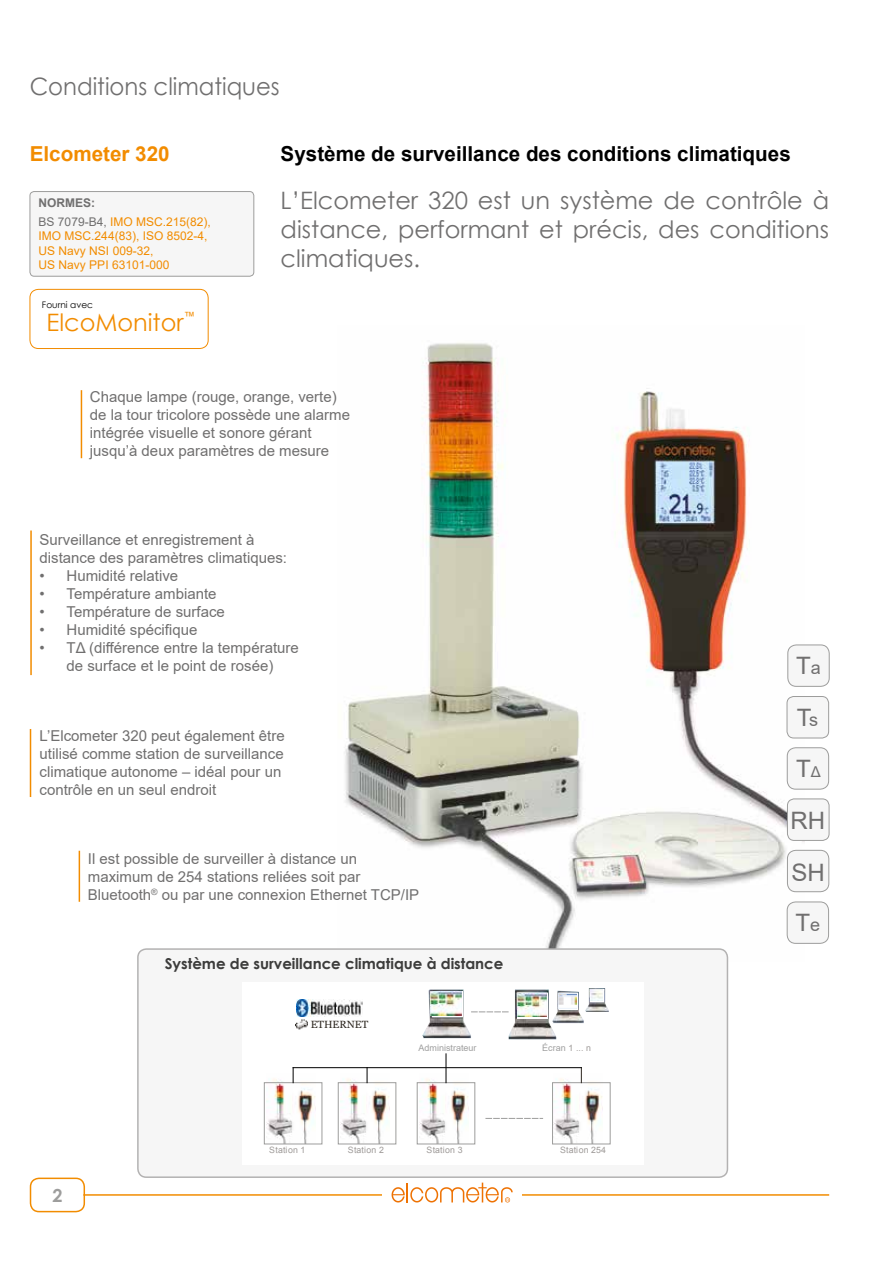
<style>
.page{position:relative;width:893px;height:1263px;background:#fff}
.page>*{position:absolute;margin:0;border:0;box-sizing:border-box;transform-origin:0 0}
.t1{font:24px/28.8px "Century Gothic";color:#706f6f;text-align:justify}
.t2{font:24px "Century Gothic";color:#706f6f;scale:.95 1}
.t3{font:24px/51.8px "Arial";color:#706f6f}
.t4{font:24px "Century Gothic";color:#f28c00}
.t5{font:700 20.7px "Arial";color:#000}
.t6{font:700 20.7px "Arial";color:#f28c00}
.t7{font:700 18px "Century Gothic";color:#9d9d9c}
.t8{font:15px/18px "Arial";color:#706f6f}
.t9{font:700 15px "Century Gothic";color:#3c3c3b}
.t10{font:12px/14.4px "Arial";color:#f28c00}
.t11{font:11.4px "Arial";color:#f28c00}
.t12{font:10.5px "Georgia";color:#2d2720}
.t13{font:9px "Arial";color:#9f9f9f}
.t14{font:9px "Century Gothic";color:#000}
.t15{font:8.7px "Arial";letter-spacing:.015em;color:#9e9a98}
.s1{font-weight:700;color:#706f6f}
.s2{color:#706f6f}
.s3{font-size:18px}
.s4{font-size:15px}
</style>
<div class="page">
<div style="left:30px;top:1177px;width:55px;height:35px;border:2px solid #f28c00;border-radius:9px"></div>
<hr style="left:83px;top:1194px;width:746px;height:2px;background:#f28c00">
<div style="left:382px;top:1175px;width:140px;height:35px;background:#fff"></div>
<svg style="left:392px;top:1182px;width:121px;height:20px"></svg>
<img style="left:344px;top:343px;width:461px;height:619px">
<div style="left:138px;top:949px;width:589px;height:228px;background:#f6f6f6;border-radius:9px"></div>
<div style="left:137px;top:948px;width:591px;height:230px;border:2px solid #b3b2b2;border-radius:9px"></div>
<hr style="left:30px;top:530px;width:2px;height:145px;background:#f28c00">
<hr style="left:30px;top:729px;width:1px;height:68px;background:#f28c00">
<hr style="left:79px;top:851px;width:1px;height:51px;background:#f28c00">
<hr style="left:81px;top:390px;width:1px;height:68px;background:#f28c00">
<div style="left:30px;top:192px;width:224px;height:84px;background:#f6f6f6;border-radius:4px"></div>
<div style="left:30px;top:191px;width:224px;height:85px;border:1px solid #9d9d9c;border-radius:4px"></div>
<div style="left:787px;top:850px;width:42px;height:42px;background:#f6f6f6;border-radius:9px"></div>
<div style="left:787px;top:850px;width:42px;height:42px;border:1px solid #9d9d9c;border-radius:9px"></div>
<div style="left:787px;top:748px;width:42px;height:41px;background:#f6f6f6;border-radius:9px"></div>
<div style="left:787px;top:747px;width:42px;height:42px;border:1px solid #9d9d9c;border-radius:9px"></div>
<div style="left:787px;top:799px;width:42px;height:41px;background:#f6f6f6;border-radius:7px"></div>
<div style="left:787px;top:799px;width:42px;height:42px;border:1px solid #9d9d9c;border-radius:7px"></div>
<div style="left:788px;top:645px;width:41px;height:41px;background:#f6f6f6;border-radius:9px"></div>
<div style="left:788px;top:645px;width:41px;height:41px;border:1px solid #9d9d9c;border-radius:9px"></div>
<div style="left:787px;top:696px;width:42px;height:42px;background:#f6f6f6;border-radius:7px"></div>
<div style="left:787px;top:696px;width:42px;height:42px;border:1px solid #9d9d9c;border-radius:7px"></div>
<div style="left:30px;top:289px;width:178px;height:60px;border:1px solid #f28c00;border-radius:9px"></div>
<div style="left:242px;top:982px;width:402px;height:183px;background:#fff"></div>
<img style="left:554px;top:1074px;width:49px;height:68px">
<div style="left:552px;top:1082px;width:58px;height:62px;border:1px solid #9d9d9c"></div>
<img style="left:420px;top:1074px;width:49px;height:68px">
<div style="left:417px;top:1082px;width:58px;height:62px;border:1px solid #9d9d9c"></div>
<img style="left:341px;top:1074px;width:49px;height:68px">
<div style="left:338px;top:1082px;width:58px;height:62px;border:1px solid #9d9d9c"></div>
<img style="left:267px;top:1074px;width:49px;height:68px">
<div style="left:264px;top:1082px;width:58px;height:62px;border:1px solid #9d9d9c"></div>
<svg style="left:367px;top:1068px;width:1px;height:15px"></svg>
<svg style="left:446px;top:1054px;width:1px;height:29px"></svg>
<svg style="left:581px;top:1068px;width:1px;height:15px"></svg>
<svg style="left:293px;top:1068px;width:1px;height:15px"></svg>
<hr style="left:293px;top:1067px;width:288px;height:1px;background:#000">
<img style="left:422px;top:989px;width:49px;height:49px">
<div style="left:432px;top:992px;width:30px;height:25px;border:1px solid #fff"></div>
<img style="left:509px;top:989px;width:47px;height:50px">
<div style="left:517px;top:993px;width:30px;height:25px;border:1px solid #fff"></div>
<img style="left:552px;top:990px;width:32px;height:33px">
<div style="left:559px;top:993px;width:19px;height:16px;border:1px solid #fff"></div>
<img style="left:585px;top:988px;width:24px;height:24px">
<img style="left:295px;top:1016px;width:16px;height:14px">
<svg style="left:299px;top:1022px;width:9px;height:6px"></svg>
<img style="left:431px;top:992px;width:30px;height:24px">
<img style="left:517px;top:993px;width:29px;height:24px">
<img style="left:559px;top:993px;width:17px;height:15px">
<svg style="left:590px;top:989px;width:13px;height:12px"></svg>
<img style="left:297px;top:1000px;width:66px;height:16px">
<svg style="left:471px;top:1011px;width:38px;height:1px"></svg>
<svg style="left:485px;top:1118px;width:58px;height:1px"></svg>
<div style="left:787px;top:902px;width:42px;height:41px;background:#f6f6f6;border-radius:9px"></div>
<div style="left:787px;top:902px;width:42px;height:41px;border:1px solid #9d9d9c;border-radius:9px"></div>
<h1 class="t2" style="left:30px;top:70px;width:265px">Conditions climatiques</h1>
<h2 class="t6" style="left:30px;top:139px;width:141px">Elcometer 320</h2>
<h2 class="t5" style="left:281px;top:139px;width:512px">Système de surveillance des conditions climatiques</h2>
<h1 class="t1" style="left:281px;top:186px;width:550px">L’Elcometer 320 est un système de contrôle à distance, performant et précis, des conditions climatiques.</h1>
<p class="t10" style="left:39px;top:194px;width:174px;line-height:18.6px"><span class="s1">NORMES:<br></span><span class="s2">BS 7079-B4,</span> IMO MSC.215(82),</p>
<p class="t10" style="left:39px;top:229px;width:170px">IMO MSC.244(83), ISO 8502-4,<br>US Navy NSI 009-32,<br>US Navy PPI 63101-000</p>
<p class="t14" style="left:42px;top:298px;width:53px">Fourni avec</p>
<h1 class="t4" style="left:46px;top:306px;width:139px">ElcoMonitor</h1>
<p class="t11" style="left:184px;top:308px;width:13px">™</p>
<p class="t8" style="left:90px;top:388px;width:262px">Chaque lampe (rouge, orange, verte) de la tour tricolore possède une alarme intégrée visuelle et sonore gérant jusqu’à deux paramètres de mesure</p>
<p class="t8" style="left:40px;top:531px;width:249px">Surveillance et enregistrement à distance des paramètres climatiques:</p>
<p class="t8" style="left:40px;top:567px;width:140px">• Humidité relative</p>
<p class="t8" style="left:40px;top:585px;width:179px">• Température ambiante</p>
<p class="t8" style="left:40px;top:603px;width:187px">• Température de surface</p>
<p class="t8" style="left:40px;top:621px;width:159px">• Humidité spécifique</p>
<p class="t8" style="left:40px;top:639px;width:261px;text-align:center">• TΔ (différence entre la température de surface et le point de rosée)</p>
<p class="t8" style="left:40px;top:727px;width:247px">L’Elcometer 320 peut également être utilisé comme station de surveillance climatique autonome – idéal pour un contrôle en un seul endroit</p>
<p class="t8" style="left:88px;top:849px;width:333px">Il est possible de surveiller à distance un maximum de 254 stations reliées soit par<br>Bluetooth<sup>®</sup> ou par une connexion Ethernet TCP/IP</p>
<p class="t9" style="left:165px;top:952px;width:340px">Système de surveillance climatique à distance</p>
<p class="t12" style="left:311px;top:1018px;width:59px">ETHERNET</p>
<p class="t13" style="left:419px;top:1041px;width:60px">Administrateur</p>
<p class="t13" style="left:542px;top:1041px;width:25px">Écran</p>
<p class="t15" style="left:420px;top:1042px;width:56px">Administrator</p>
<p class="t15" style="left:531px;top:1042px;width:61px">Monitors 1 ... n</p>
<p class="t7" style="left:52px;top:1181px;width:12px">2</p>
<p class="t15" style="left:269px;top:1144px;width:38px">Station 1</p>
<p class="t15" style="left:348px;top:1144px;width:38px">Station 2</p>
<p class="t15" style="left:426px;top:1144px;width:38px">Station 3</p>
<p class="t15" style="left:560px;top:1144px;width:48px">Station 254</p>
<h1 class="t3" style="left:796px;top:640px;width:26px">T<span class="s3">a<br></span>T<span class="s3">s</span></h1>
<h1 class="t3" style="left:790px;top:742px;width:36px">T<span class="s4">Δ<br></span>RH</h1>
<h1 class="t3" style="left:791px;top:846px;width:35px">SH</h1>
<h1 class="t3" style="left:795px;top:897px;width:26px">T<span class="s3">e</span></h1>
</div>
